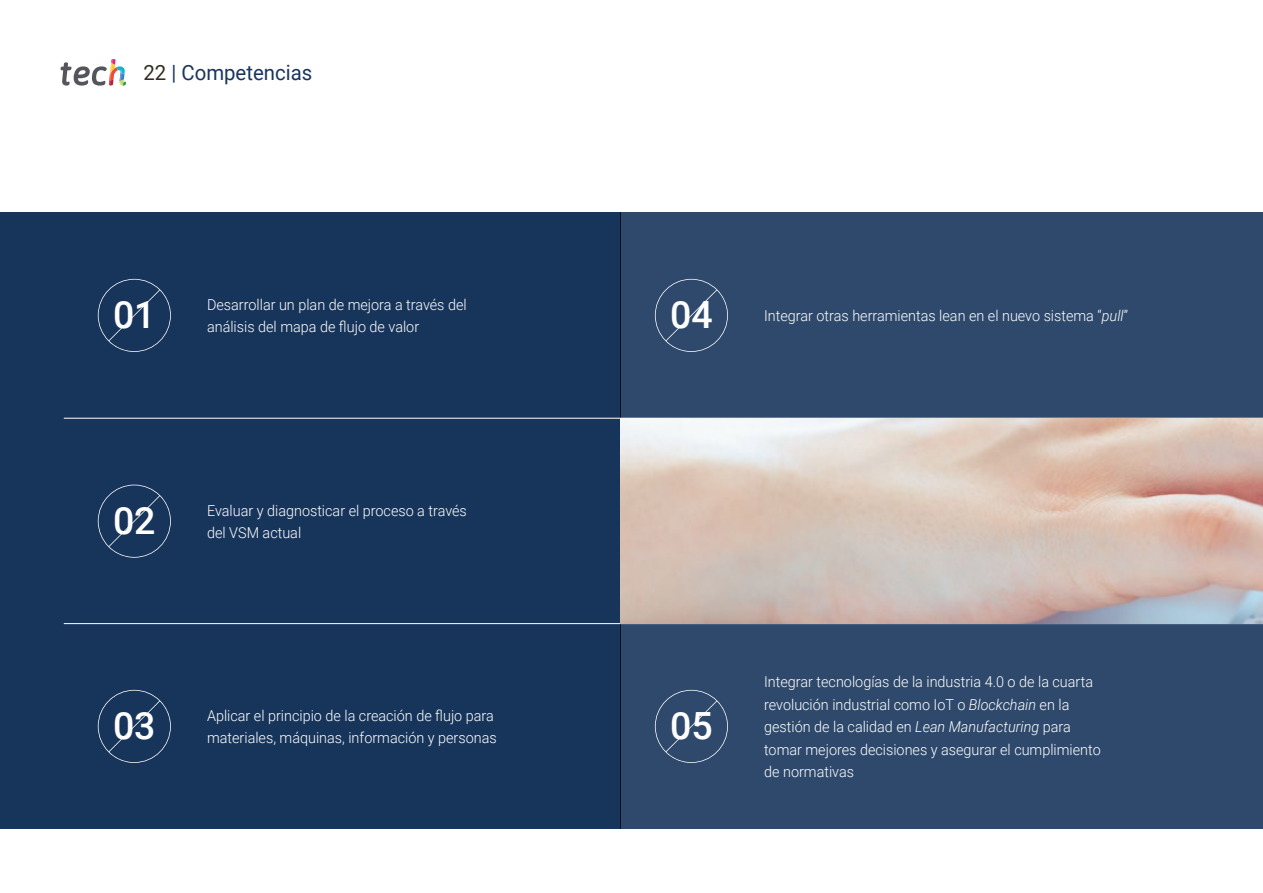
<style>
.page{position:relative;width:1263px;height:893px;background:#fff}
.page>*{position:absolute;margin:0;border:0;box-sizing:border-box;transform-origin:0 0}
.t1{font:500 37.5px "Roboto";color:#fff}
.t2{font:21px "Roboto";color:#1a355c}
.t3{font:300 15px/22.5px "Roboto";color:#fff;scale:.96 1}
.s1{color:#312e20}
.s2{font-style:italic}
</style>
<div class="page">
<svg style="left:61px;top:59px;width:65px;height:27px"></svg>
<div style="left:0;top:213px;width:621px;height:616px;background:#17355b"></div>
<div style="left:621px;top:213px;width:642px;height:616px;background:#2e496b"></div>
<hr style="left:64px;top:418px;width:1199px;height:1px;background:#fff">
<hr style="left:64px;top:623px;width:1199px;height:1px;background:#fff">
<svg style="left:98px;top:279px;width:73px;height:73px"></svg>
<svg style="left:655px;top:279px;width:73px;height:73px"></svg>
<img style="left:621px;top:418px;width:642px;height:206px">
<svg style="left:98px;top:485px;width:73px;height:73px"></svg>
<svg style="left:98px;top:690px;width:73px;height:73px"></svg>
<svg style="left:655px;top:690px;width:73px;height:73px"></svg>
<h2 class="t2" style="left:144px;top:57px;width:170px"><span class="s1">22</span> | Competencias</h2>
<h1 class="t1" style="left:113px;top:288px;width:44px">01</h1>
<p class="t3" style="left:207px;top:293px;width:272px">Desarrollar un plan de mejora a través del</p>
<p class="t3" style="left:207px;top:315px;width:222px">análisis del mapa de flujo de valor</p>
<h1 class="t1" style="left:113px;top:494px;width:44px">02</h1>
<p class="t3" style="left:207px;top:498px;width:272px">Evaluar y diagnosticar el proceso a través</p>
<p class="t3" style="left:207px;top:521px;width:100px">del VSM actual</p>
<h1 class="t1" style="left:113px;top:699px;width:44px">03</h1>
<p class="t3" style="left:207px;top:704px;width:300px">Aplicar el principio de la creación de flujo para</p>
<p class="t3" style="left:207px;top:726px;width:303px">materiales, máquinas, información y personas</p>
<h1 class="t1" style="left:670px;top:288px;width:44px">04</h1>
<p class="t3" style="left:764px;top:304px;width:381px">Integrar otras herramientas lean en el nuevo sistema “<span class="s2">pull</span>”</p>
<h1 class="t1" style="left:670px;top:699px;width:44px">05</h1>
<p class="t3" style="left:764px;top:670px;width:352px">Integrar tecnologías de la industria 4.0 o de la cuarta revolución industrial como IoT o <span class="s2">Blockchain</span> en la gestión de la calidad en <span class="s2">Lean Manufacturing</span> para tomar mejores decisiones y asegurar el cumplimiento de normativas</p>
</div>
